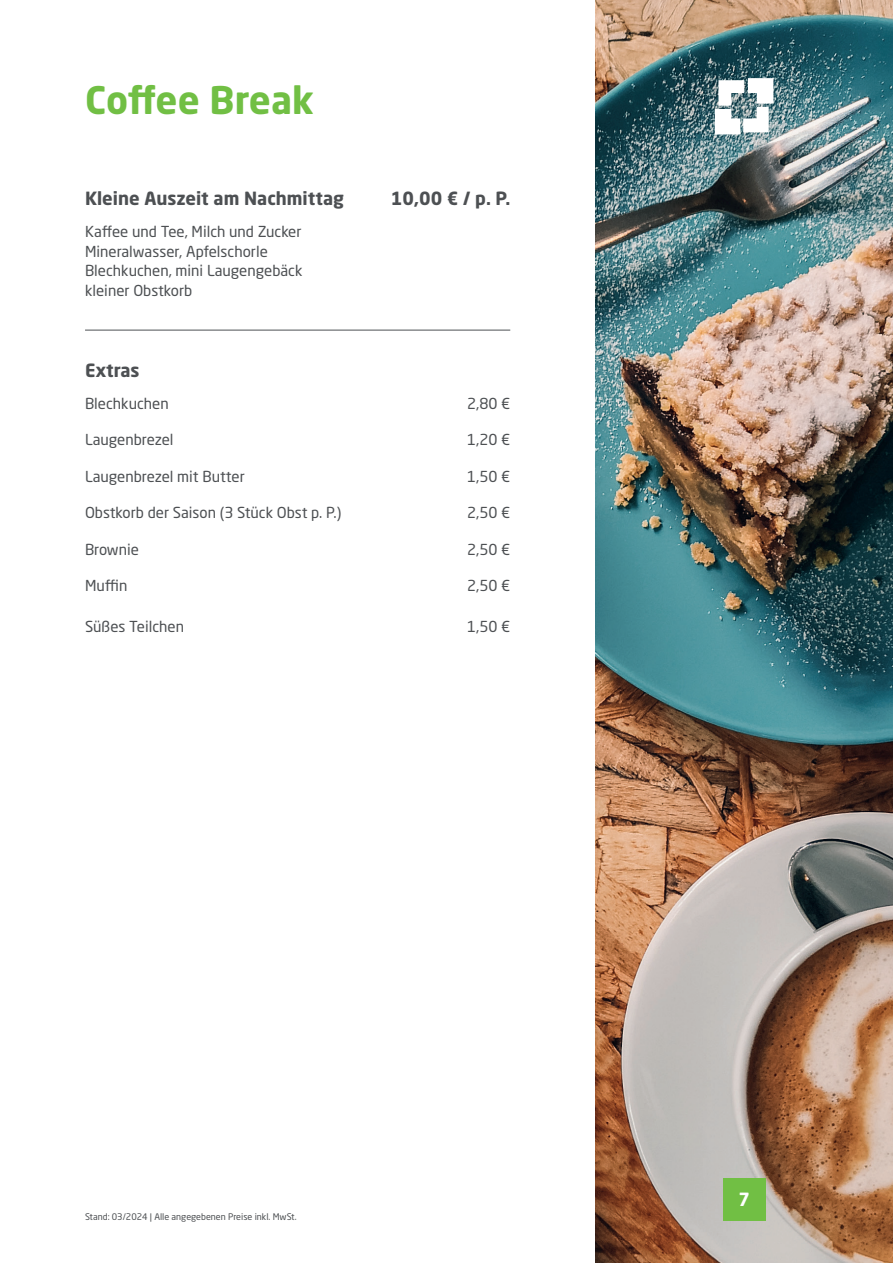
<style>
.page{position:relative;width:893px;height:1263px;background:#fff}
.page>*{position:absolute;margin:0;border:0;box-sizing:border-box;transform-origin:0 0}
.t1{font:700 37.5px "Neo Sans W1 G";color:#71bf44}
.t2{font:700 18px "Neo Sans W1 G";color:#4d5053}
.t3{font:700 18px "Neo Sans W1 G";color:#fff}
.t4{font:15px/19.5px "Neo Sans W1 G";color:#4d5053}
.t5{font:9px "Neo Sans W1 G";color:#4d5053}
</style>
<div class="page">
<img style="left:595px;top:0;width:298px;height:1263px">
<hr style="left:85px;top:330px;width:425px;height:1px;background:#4d5053">
<svg style="left:715px;top:78px;width:58px;height:56px"></svg>
<div style="left:723px;top:1178px;width:42px;height:42px;background:#71bf44"></div>
<h1 class="t1" style="left:85px;top:76px;width:231px">Coffee Break</h1>
<p class="t2" style="left:85px;top:187px;width:260px">Kleine Auszeit am Nachmittag</p>
<p class="t2" style="left:391px;top:187px;width:121px">10,00 € / p. P.</p>
<p class="t4" style="left:85px;top:222px;width:219px">Kaffee und Tee, Milch und Zucker<br>Mineralwasser, Apfelschorle<br>Blechkuchen, mini Laugengebäck kleiner Obstkorb</p>
<p class="t2" style="left:85px;top:359px;width:56px">Extras</p>
<p class="t4" style="left:85px;top:393px;width:85px">Blechkuchen</p>
<p class="t4" style="left:467px;top:393px;width:45px">2,80 €</p>
<p class="t4" style="left:85px;top:430px;width:90px">Laugenbrezel</p>
<p class="t4" style="left:467px;top:430px;width:45px">1,20 €</p>
<p class="t4" style="left:85px;top:466px;width:161px">Laugenbrezel mit Butter</p>
<p class="t4" style="left:467px;top:466px;width:45px">1,50 €</p>
<p class="t4" style="left:85px;top:503px;width:258px">Obstkorb der Saison (3 Stück Obst p. P.)</p>
<p class="t4" style="left:467px;top:503px;width:45px">2,50 €</p>
<p class="t4" style="left:85px;top:539px;width:55px">Brownie</p>
<p class="t4" style="left:467px;top:539px;width:45px">2,50 €</p>
<p class="t4" style="left:85px;top:576px;width:44px">Muffin</p>
<p class="t4" style="left:467px;top:576px;width:45px">2,50 €</p>
<p class="t4" style="left:85px;top:616px;width:101px">Süßes Teilchen</p>
<p class="t4" style="left:467px;top:616px;width:45px">1,50 €</p>
<p class="t5" style="left:85px;top:1211px;width:213px">Stand: 03/2024 | Alle angegebenen Preise inkl. MwSt.</p>
<p class="t3" style="left:738px;top:1188px;width:13px">7</p>
</div>
